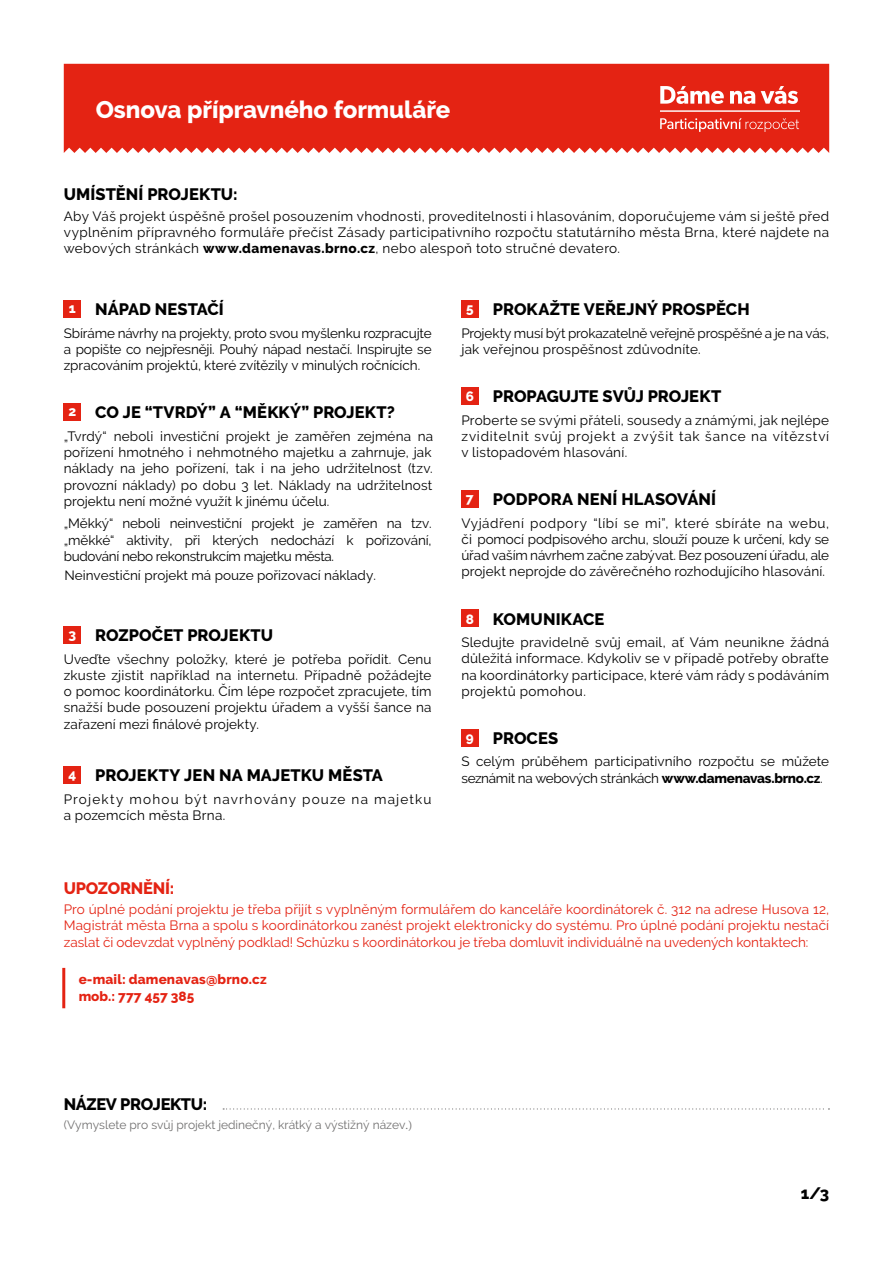
<style>
.page{position:relative;width:893px;height:1263px;background:#fff}
.page>*{position:absolute;margin:0;border:0;box-sizing:border-box;transform-origin:0 0}
.t1{font:800 24px "Raleway";color:#fff}
.t2{font:800 16.5px "Raleway";letter-spacing:.005em;color:#000}
.t3{font:800 16.5px "Raleway";letter-spacing:-.025em;color:#000}
.t4{font:800 16.5px "Raleway";letter-spacing:-.015em;color:#e42313}
.t5{font:13.5px/16.2px "Raleway";letter-spacing:.01em;color:#000;text-align:justify}
.t6{font:13.5px/16.2px "Raleway";letter-spacing:-.005em;color:#e42313;text-align:justify}
.t7{font:13.5px/16.2px "Raleway";letter-spacing:.085em;color:#000}
.t8{font:13.5px "Raleway";color:#000}
.t9{font:800 13.5px/16.4px "Raleway";letter-spacing:.01em;color:#e42313}
.t10{font:12px "Raleway";color:#706f6f}
.s1{font-weight:800}
.s2{font-size:13.5px;color:#fff}
.s3{font-style:inherit}
.s4{font-family:"Minion Pro"}
</style>
<div class="page">
<div style="left:64px;top:64px;width:765px;height:89px;background:#e42313"></div>
<div style="left:64px;top:300px;width:17px;height:17px;background:#e42313"></div>
<div style="left:64px;top:403px;width:17px;height:17px;background:#e42313"></div>
<div style="left:64px;top:626px;width:17px;height:17px;background:#e42313"></div>
<div style="left:64px;top:766px;width:17px;height:17px;background:#e42313"></div>
<div style="left:461px;top:300px;width:17px;height:17px;background:#e42313"></div>
<div style="left:461px;top:387px;width:17px;height:17px;background:#e42313"></div>
<div style="left:461px;top:490px;width:17px;height:17px;background:#e42313"></div>
<div style="left:461px;top:610px;width:17px;height:17px;background:#e42313"></div>
<div style="left:461px;top:729px;width:17px;height:17px;background:#e42313"></div>
<hr style="left:62px;top:968px;width:3px;height:40px;background:#e42313">
<svg style="left:223px;top:1108px;width:606px;height:1px"></svg>
<img style="left:661px;top:87px;width:138px;height:44px">
<h1 class="t1" style="left:96px;top:96px;width:356px">Osnova přípravného formuláře</h1>
<p class="t2" style="left:64px;top:185px;width:175px">UMÍSTĚNÍ PROJEKTU:</p>
<p class="t5" style="left:64px;top:208px;width:767px">Aby Váš projekt úspěšně prošel posouzením vhodnosti, proveditelnosti i hlasováním, doporučujeme vám si ještě před vyplněním přípravného formuláře přečíst Zásady participativního rozpočtu statutárního města Brna, které najdete na webových stránkách <span class="s1">www.damenavas.brno.cz</span>, nebo alespoň toto stručné devatero.</p>
<p class="t2" style="left:69px;top:300px;width:156px"><span class="s2">1</span> NÁPAD NESTAČÍ</p>
<p class="t5" style="left:64px;top:325px;width:369px">Sbíráme návrhy na projekty, proto svou myšlenku rozpracujte a popište co nejpřesněji. Pouhý nápad nestačí. Inspirujte se zpracováním projektů, které zvítězily v minulých ročnících.</p>
<p class="t2" style="left:68px;top:403px;width:328px"><span class="s2">2</span> CO JE “TVRDÝ” A “MĚKKÝ” PROJEKT?</p>
<p class="t5" style="left:64px;top:428px;width:371px">„Tvrdý“ neboli investiční projekt je zaměřen zejména na pořízení hmotného i nehmotného majetku a zahrnuje, jak náklady na jeho pořízení, tak i na jeho udržitelnost (tzv. provozní náklady) po dobu 3 let. Náklady na udržitelnost projektu není možné využít k jinému účelu.</p>
<p class="t5" style="left:64px;top:515px;width:369px">„Měkký“ neboli neinvestiční projekt je zaměřen na tzv. „měkké“ aktivity, při kterých nedochází k pořizování, budování nebo rekonstrukcím majetku města<span class="s3">.</span></p>
<p class="t8" style="left:64px;top:564px;width:313px">Neinvestiční projekt má pouze pořizovací náklady.</p>
<p class="t2" style="left:68px;top:626px;width:206px"><span class="s2">3</span> ROZPOČET PROJEKTU</p>
<p class="t5" style="left:64px;top:651px;width:369px">Uveďte všechny položky, které je potřeba pořídit. Cenu zkuste zjistit například na internetu. Případně požádejte o pomoc koordinátorku. Čím lépe rozpočet zpracujete, tím snažší bude posouzení projektu úřadem a vyšší šance na zařazení mezi finálové projekty.</p>
<p class="t2" style="left:68px;top:766px;width:316px"><span class="s2">4</span> PROJEKTY JEN NA MAJETKU MĚSTA</p>
<p class="t7" style="left:64px;top:791px;width:369px">Projekty mohou být navrhovány pouze na majetku a pozemcích města Brna.</p>
<p class="t2" style="left:466px;top:300px;width:285px"><span class="s2">5</span> PROKAŽTE VEŘEJNÝ PROSPĚCH</p>
<p class="t5" style="left:461px;top:325px;width:369px">Projekty musí být prokazatelně veřejně prospěšné a je na vás, jak veřejnou prospěšnost zdůvodníte.</p>
<p class="t2" style="left:466px;top:387px;width:257px"><span class="s2">6</span> PROPAGUJTE SVŮJ PROJEKT</p>
<p class="t5" style="left:461px;top:412px;width:369px">Proberte se svými přáteli, sousedy a známými, jak nejlépe zviditelnit svůj projekt a zvýšit tak šance na vítězství v listopadovém hlasování.</p>
<p class="t2" style="left:466px;top:490px;width:252px"><span class="s2">7</span> PODPORA NENÍ HLASOVÁNÍ</p>
<p class="t5" style="left:461px;top:515px;width:369px">Vyjádření podpory “líbí se mi”, které sbíráte na webu, či pomocí podpisového archu, slouží pouze k určení, kdy se úřad vaším návrhem začne zabývat. Bez posouzení úřadu, ale projekt neprojde do závěrečného rozhodujícího hlasování.</p>
<p class="t2" style="left:466px;top:609px;width:140px"><span class="s2">8</span> KOMUNIKACE</p>
<p class="t5" style="left:461px;top:634px;width:369px">Sledujte pravidelně svůj email, ať Vám neunikne žádná důležitá informace. Kdykoliv se v případě potřeby obraťte na koordinátorky participace, které vám rády s podáváním projektů pomohou.</p>
<p class="t2" style="left:466px;top:729px;width:94px"><span class="s2">9</span> PROCES</p>
<p class="t5" style="left:461px;top:753px;width:369px">S celým průběhem participativního rozpočtu se můžete seznámit na webových stránkách <span class="s1">www.damenavas.brno.cz</span>.</p>
<p class="t4" style="left:64px;top:878px;width:112px">UPOZORNĚNÍ:</p>
<p class="t6" style="left:64px;top:901px;width:767px">Pro úplné podání projektu je třeba přijít s vyplněným formulářem do kanceláře koordinátorek č. 312 na adrese Husova 12, Magistrát města Brna a spolu s koordinátorkou zanést projekt elektronicky do systému. Pro úplné podání projektu nestačí zaslat či odevzdat vyplněný podklad! Schůzku s koordinátorkou je třeba domluvit individuálně na uvedených kontaktech:</p>
<p class="t9" style="left:79px;top:971px;width:189px">e-mail: damenavas@brno.cz mob.: 777 457 385</p>
<p class="t3" style="left:64px;top:1095px;width:145px">NÁZEV PROJEKTU:</p>
<p class="t10" style="left:64px;top:1118px;width:350px">(Vymyslete pro svůj projekt jedinečný, krátký a výstižný název<span class="s4">.)</span></p>
<p class="t2" style="left:801px;top:1184px;width:30px">1/3</p>
</div>
